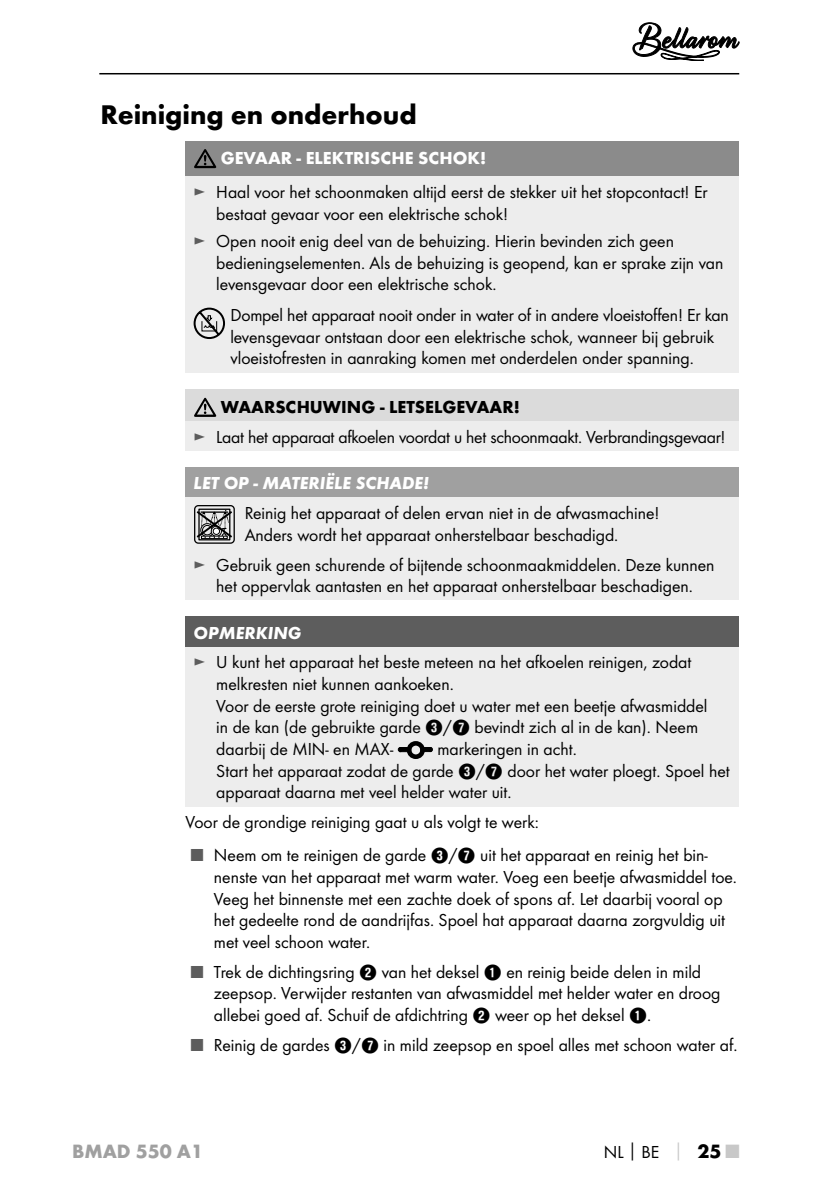
<style>
.page{position:relative;width:840px;height:1191px;background:#fff}
.page>*{position:absolute;margin:0;border:0;box-sizing:border-box;transform-origin:0 0}
.t1{font:700 28px "Futura";color:#000}
.t2{font:700 20px "Futura";color:#a0a0a0}
.t3{font:18px/21.6px "Futura Boo";color:#000}
.t4{font:italic 700 18px "Futura";color:#fff}
.t5{font:700 18px "Futura";color:#000}
.t6{font:700 18px "Futura";color:#fff}
.s1{color:#5d5d5d}
.s2{font-family:"Hako PI Nummern"}
.s3{font-family:"Futura";font-weight:700}
.s4{font-family:"Futura";font-weight:700;color:#c8c8c8}
.s5{font-family:"Futura";font-weight:700;font-size:20px}
.s6{font-family:"Futura";font-weight:700;font-size:20px;color:#c8c8c8}
</style>
<div class="page">
<hr style="left:99px;top:73px;width:639px;height:1px;background:#000">
<svg style="left:632px;top:23px;width:106px;height:38px"></svg>
<div style="left:185px;top:141px;width:553px;height:36px;background:#8b8b8b"></div>
<div style="left:185px;top:177px;width:553px;height:196px;background:#ededed"></div>
<svg style="left:194px;top:149px;width:22px;height:19px"></svg>
<svg style="left:193px;top:307px;width:32px;height:32px"></svg>
<div style="left:185px;top:389px;width:553px;height:32px;background:#dbdbdb"></div>
<div style="left:185px;top:421px;width:553px;height:29px;background:#ededed"></div>
<svg style="left:194px;top:398px;width:22px;height:19px"></svg>
<div style="left:185px;top:467px;width:553px;height:30px;background:#a0a0a0"></div>
<div style="left:185px;top:497px;width:553px;height:103px;background:#ededed"></div>
<div style="left:185px;top:617px;width:553px;height:30px;background:#5d5d5d"></div>
<div style="left:185px;top:647px;width:553px;height:159px;background:#ededed"></div>
<div style="left:406px;top:741px;width:18px;height:18px;border:5px solid #000;border-radius:50%"></div>
<hr style="left:420px;top:747px;width:10px;height:4px;background:#000">
<div style="left:400px;top:747px;width:11px;height:5px;background:#000;border:1px solid #000"></div>
<svg style="left:398px;top:747px;width:4px;height:5px"></svg>
<div style="left:194px;top:505px;width:41px;height:39px;border:1px solid #000;border-radius:4px"></div>
<svg style="left:194px;top:508px;width:40px;height:33px"></svg>
<h1 class="t1" style="left:100px;top:97px;width:318px">Reiniging en onderhoud</h1>
<p class="t6" style="left:221px;top:147px;width:267px">GEVAAR - ELEKTRISCHE SCHOK!</p>
<p class="t3" style="left:216px;top:181px;width:492px;text-indent:-23px"><span class="s1">►</span> Haal voor het schoonmaken altijd eerst de stekker uit het stopcontact! Er bestaat gevaar voor een elektrische schok!</p>
<p class="t3" style="left:216px;top:230px;width:508px;text-indent:-23px"><span class="s1">►</span> Open nooit enig deel van de behuizing. Hierin bevinden zich geen bedieningselementen. Als de behuizing is geopend, kan er sprake zijn van levensgevaar door een elektrische schok.</p>
<p class="t3" style="left:230px;top:304px;width:499px">Dompel het apparaat nooit onder in water of in andere vloeistoffen! Er kan levensgevaar ontstaan door een elektrische schok, wanneer bij gebruik vloeistofresten in aanraking komen met onderdelen onder spanning.</p>
<p class="t5" style="left:221px;top:396px;width:300px">WAARSCHUWING - LETSELGEVAAR!</p>
<p class="t3" style="left:193px;top:426px;width:533px"><span class="s1">►</span> Laat het apparaat afkoelen voordat u het schoonmaakt. Verbrandingsgevaar!</p>
<p class="t4" style="left:193px;top:472px;width:237px">LET OP - MATERIËLE SCHADE!</p>
<p class="t3" style="left:244px;top:502px;width:416px">Reinig het apparaat of delen ervan niet in de afwasmachine!<br>Anders wordt het apparaat onherstelbaar beschadigd.</p>
<p class="t3" style="left:193px;top:553px;width:522px;text-align:center"><span class="s1">►</span> Gebruik geen schurende of bijtende schoonmaakmiddelen. Deze kunnen het oppervlak aantasten en het apparaat onherstelbaar beschadigen.</p>
<p class="t4" style="left:193px;top:621px;width:109px">OPMERKING</p>
<p class="t3" style="left:216px;top:651px;width:492px;text-indent:-23px"><span class="s1">►</span> U kunt het apparaat het beste meteen na het afkoelen reinigen, zodat melkresten niet kunnen aankoeken.<br>Voor de eerste grote reiniging doet u water met een beetje afwasmiddel in de kan (de gebruikte garde <span class="s2">3</span>/<span class="s2">7</span> bevindt zich al in de kan). Neem daarbij de MIN- en MAX-</p>
<p class="t3" style="left:216px;top:738px;width:514px;text-indent:221px">markeringen in acht.<br>Start het apparaat zodat de garde <span class="s2">3</span>/<span class="s2">7</span> door het water ploegt. Spoel het apparaat daarna met veel helder water uit.</p>
<p class="t3" style="left:185px;top:811px;width:354px">Voor de grondige reiniging gaat u als volgt te werk:</p>
<p class="t3" style="left:214px;top:844px;width:522px;text-indent:-23px"><span class="s1">■</span> Neem om te reinigen de garde <span class="s2">3</span>/<span class="s2">7</span> uit het apparaat en reinig het bin&shy;nenste van het apparaat met warm water. Voeg een beetje afwasmiddel toe.<br>Veeg het binnenste met een zachte doek of spons af. Let daarbij vooral op het gedeelte rond de aandrijfas. Spoel hat apparaat daarna zorgvuldig uit met veel schoon water.</p>
<p class="t3" style="left:214px;top:961px;width:507px;text-indent:-23px"><span class="s1">■</span> Trek de dichtingsring <span class="s2">2</span> van het deksel <span class="s2">1</span> en reinig beide delen in mild zeepsop. Verwijder restanten van afwasmiddel met helder water en droog allebei goed af. Schuif de afdichtring <span class="s2">2</span> weer op het deksel <span class="s2">1</span>.</p>
<p class="t3" style="left:191px;top:1034px;width:545px"><span class="s1">■</span> Reinig de gardes <span class="s2">3</span>/<span class="s2">7</span> in mild zeepsop en spoel alles met schoon water af.</p>
<p class="t2" style="left:72px;top:1139px;width:132px">BMAD 550 A1</p>
<p class="t3" style="left:603px;top:1141px;width:137px">NL<span class="s3">│</span>BE <span class="s4">│</span> <span class="s5">25</span> <span class="s6">■</span></p>
</div>
